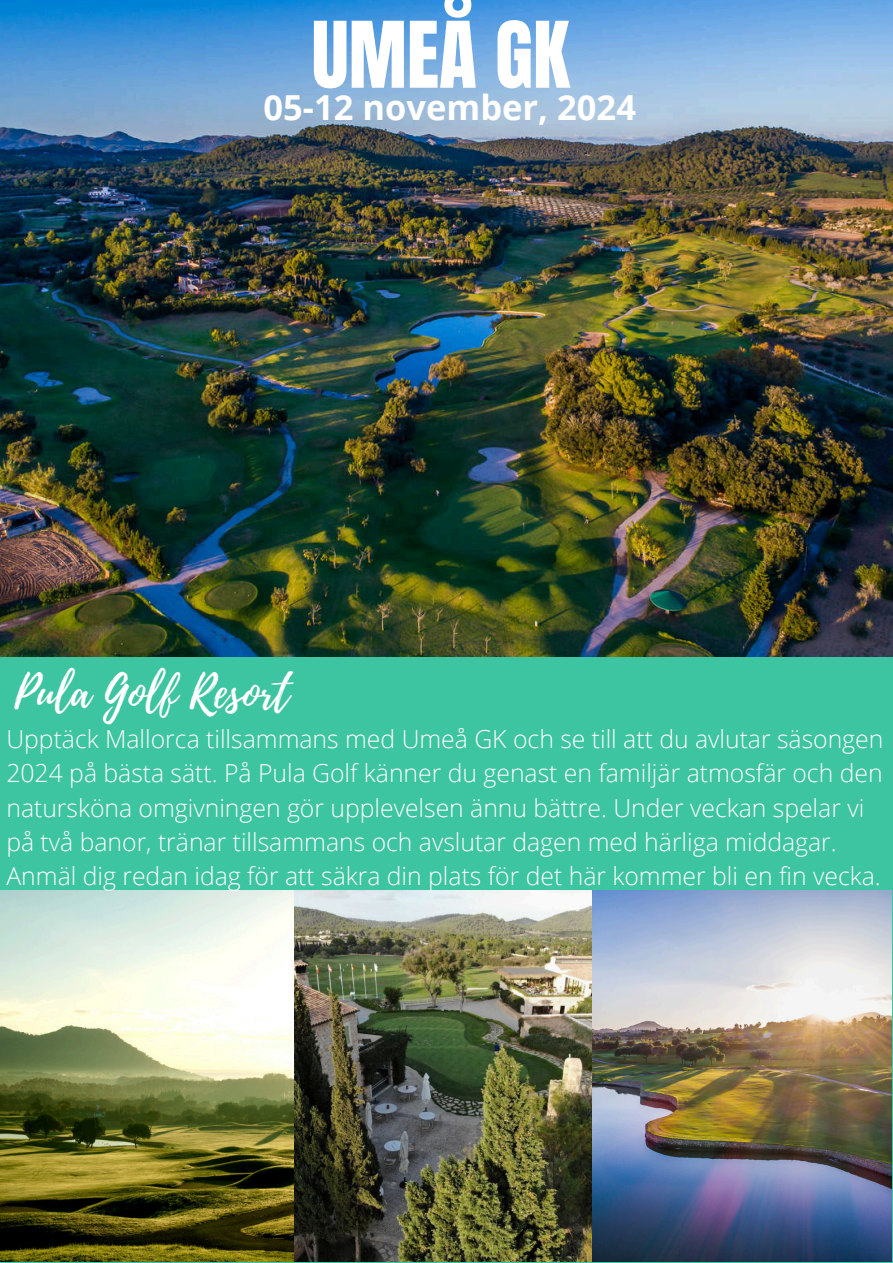
<style>
.page{position:relative;width:893px;height:1263px;background:#3dc4a0}
.page>*{position:absolute;margin:0;border:0;box-sizing:border-box;transform-origin:0 0}
.t1{font:78px "Anton";color:#fff}
.t2{font:45px "Playlist Script";color:#fff}
.t3{font:700 34.5px "Open Sans";color:#fff}
.t4{font:300 24.75px/34.3px "Open Sans";color:#fff}
</style>
<div class="page">
<img style="left:0;top:890px;width:891px;height:371px">
<img style="left:0;top:0;width:893px;height:657px">
<h2 class="t1" style="left:312px;top:-1px;width:260px">UMEÅ GK</h2>
<p class="t3" style="left:263px;top:83px;width:374px">05-12 november, 2024</p>
<h1 class="t2" style="left:14px;top:659px;width:276px">Pula Golf Resort</h1>
<p class="t4" style="left:6px;top:721px;width:878px">Upptäck Mallorca tillsammans med Umeå GK och se till att du avlutar säsongen 2024 på bästa sätt. På Pula Golf känner du genast en familjär atmosfär och den natursköna omgivningen gör upplevelsen ännu bättre. Under veckan spelar vi på två banor, tränar tillsammans och avslutar dagen med härliga middagar.</p>
<p class="t4" style="left:6px;top:858px;width:875px">Anmäl dig redan idag för att säkra din plats för det här kommer bli en fin vecka.</p>
</div>
